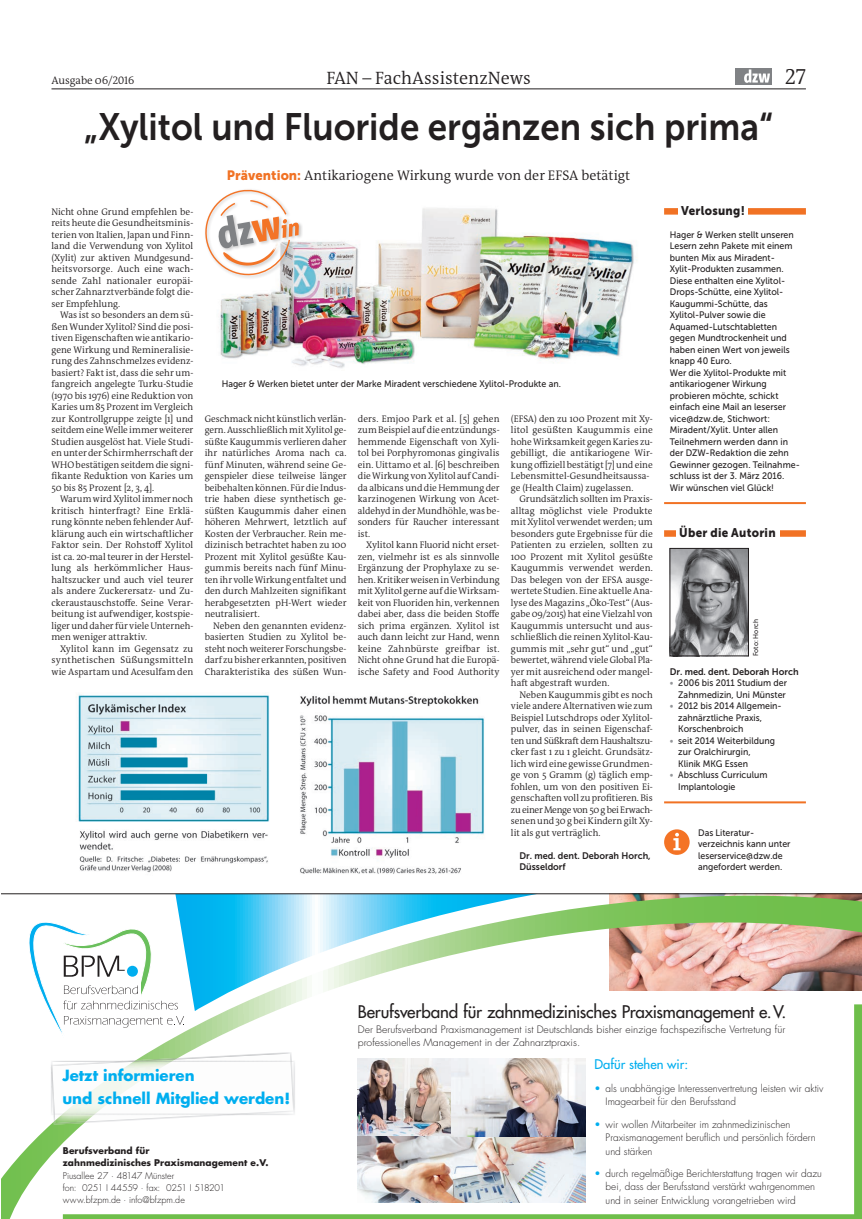
<style>
.page{position:relative;width:862px;height:1219px;background:#fff}
.page>*{position:absolute;margin:0;border:0;box-sizing:border-box;transform-origin:0 0}
.t1{font:38px "Museo Sans 700";color:#231f20;scale:.92 1}
.t2{font:300 22px "The Antiqua B W4";color:#231f20}
.t3{font:300 18px "The Antiqua B W4";color:#231f20}
.t4{font:17px "Futura";letter-spacing:-.01em;color:#231f20}
.t5{font:700 15px/23px "Futura";color:#00aeef}
.t6{font:300 14px "The Antiqua B W4";color:#231f20}
.t7{font:13px "Futura";color:#00aeef}
.t8{font:12.5px "Museo Sans 900";letter-spacing:.025em;color:#231f20;scale:.92 1}
.t9{font:300 11px "The Antiqua B W4";letter-spacing:-.005em;color:#231f20}
.t10{font:300 10px/13.5px "Futura";color:#231f20}
.t11{font:300 10px/13.5px "Futura";color:#231f20;scale:1.05 1}
.t12{font:300 9.6px/11.5px "The Antiqua B W4";color:#231f20;text-align:justify}
.t13{font:300 9.6px/11.5px "The Antiqua B W4";color:#231f20;text-align:justify;scale:.96 1}
.t14{font:9.5px/11.5px "Museo Sans 700";color:#231f20;scale:.96 1}
.t15{font:9.4px/11.5px "Museo Sans 500";color:#231f20;scale:.94 1}
.t16{font:300 9px/12px "Futura";letter-spacing:-.005em;color:#231f20}
.t17{font:700 9px/12px "Futura";letter-spacing:.005em;color:#231f20}
.t18{font:7px "Museo Sans 500";letter-spacing:.01em;color:#231f20;scale:.94 1}
.s1{font-family:"Museo Sans 900";font-weight:400;font-size:13.5px;color:#f17224}
.s2{color:#939598}
.s3{color:#00aeef}
</style>
<div class="page">
<hr style="left:51px;top:88px;width:755px;height:1px;background:#231f20">
<div style="left:735px;top:68px;width:36px;height:16px;background:#808285"></div>
<svg style="left:744px;top:69px;width:26px;height:14px"></svg>
<svg style="left:1px;top:893px;width:861px;height:325px"></svg>
<div style="left:664px;top:208px;width:142px;height:7px;background:#f17224"></div>
<hr style="left:664px;top:502px;width:142px;height:2px;background:#f17224">
<div style="left:678px;top:203px;width:69px;height:13px;background:#fff"></div>
<img style="left:220px;top:208px;width:414px;height:160px">
<img style="left:78px;top:694px;width:191px;height:179px">
<img style="left:300px;top:695px;width:184px;height:179px">
<div style="left:203px;top:188px;width:100px;height:92px;background:#231f20;opacity:.25"></div>
<svg style="left:203px;top:188px;width:96px;height:91px"></svg>
<img style="left:671px;top:550px;width:75px;height:104px">
<div style="left:669px;top:548px;width:79px;height:108px;border:1px solid #231f20"></div>
<div style="left:664px;top:530px;width:142px;height:7px;background:#f17224"></div>
<div style="left:676px;top:525px;width:104px;height:12px;background:#fff"></div>
<hr style="left:664px;top:801px;width:142px;height:2px;background:#f17224">
<div style="left:664px;top:829px;width:25px;height:25px;background:#f47325;border-radius:50%"></div>
<svg style="left:673px;top:832px;width:7px;height:18px"></svg>
<p class="t9" style="left:51px;top:73px;width:84px">Ausgabe 06/2016</p>
<h3 class="t3" style="left:326px;top:66px;width:206px">FAN – FachAssistenzNews</h3>
<h2 class="t2" style="left:785px;top:62px;width:22px">27</h2>
<h1 class="t1" style="left:84px;top:105px;width:750px">„Xylitol und Fluoride ergänzen sich prima“</h1>
<h3 class="t6" style="left:227px;top:166px;width:405px"><span class="s1">Prävention:</span> Antikariogene Wirkung wurde von der EFSA betätigt</h3>
<p class="t12" style="left:51px;top:206px;width:143px">Nicht ohne Grund empfehlen be&shy;reits heute die Gesundheitsminis&shy;terien von Italien, Japan und Finn&shy;land die Verwendung von Xylitol (Xylit) zur aktiven Mundgesund&shy;heitsvorsorge. Auch eine wach&shy;sende Zahl nationaler europäi&shy;scher Zahnarztverbände folgt die&shy;ser Empfehlung.</p>
<p class="t12" style="left:51px;top:309px;width:143px;text-indent:9px">Was ist so besonders an dem sü&shy;ßen Wunder Xylitol? Sind die posi&shy;tiven Eigenschaften wie antikario&shy;gene Wirkung und Remineralisie&shy;rung des Zahnschmelzes evidenz&shy;basiert? Fakt ist, dass die sehr um&shy;fangreich angelegte Turku-Studie (1970 bis 1976) eine Reduktion von Karies um 85 Prozent im Vergleich zur Kontrollgruppe zeigte [1] und seitdem eine Welle immer weiterer Studien ausgelöst hat. Viele Studi&shy;en unter der Schirmherrschaft der WHO bestätigen seitdem die signi&shy;fikante Reduktion von Karies um 50 bis 85 Prozent [2, 3, 4].</p>
<p class="t12" style="left:51px;top:493px;width:143px;text-indent:9px">Warum wird Xylitol immer noch kritisch hinterfragt? Eine Erklä&shy;rung könnte neben fehlender Auf&shy;klärung auch ein wirtschaftlicher Faktor sein. Der Rohstoff Xylitol ist ca. 20-mal teurer in der Herstel&shy;lung als herkömmlicher Haus&shy;haltszucker und auch viel teurer als andere Zuckerersatz- und Zu&shy;ckeraustauschstoffe. Seine Verar&shy;beitung ist aufwendiger, kostspie&shy;liger und daher für viele Unterneh&shy;men weniger attraktiv.</p>
<p class="t12" style="left:51px;top:643px;width:143px;text-indent:9px">Xylitol kann im Gegensatz zu synthetischen Süßungsmitteln wie Aspartam und Acesulfam den</p>
<h3 class="t8" style="left:681px;top:203px;width:71px">Verlosung!</h3>
<p class="t15" style="left:669px;top:229px;width:138px">Hager &amp; Werken stellt unseren<br>Lesern zehn Pakete mit einem bunten Mix aus Miradent-<br>Xylit-Produkten zusammen.<br>Diese enthalten eine Xylitol-<br>Drops-Schütte, eine Xylitol-<br>Kaugummi-Schütte, das<br>Xylitol-Pulver sowie die<br>Aquamed-Lutschtabletten gegen Mundtrockenheit und haben einen Wert von jeweils knapp 40 Euro.<br>Wer die Xylitol-Produkte mit antikariogener Wirkung probieren möchte, schickt einfach eine Mail an leserser vice@dzw.de, Stichwort:<br>Miradent/Xylit. Unter allen<br>Teilnehmern werden dann in der DZW-Redaktion die zehn<br>Gewinner gezogen. Teilnahme&shy;schluss ist der 3. März 2016.<br>Wir wünschen viel Glück!</p>
<p class="t15" style="left:222px;top:378px;width:362px">Hager &amp; Werken bietet unter der Marke Miradent verschiedene Xylitol-Produkte an.</p>
<p class="t12" style="left:511px;top:413px;width:143px;text-align:left">(EFSA) den zu 100 Prozent mit Xy&shy;litol gesüßten Kaugummis eine hohe Wirksamkeit gegen Karies zu&shy;gebilligt, die antikariogene Wir&shy;kung offiziell bestätigt [7] und eine Lebensmittel-Gesundheitsaussa&shy;ge (Health Claim) zugelassen.</p>
<p class="t12" style="left:511px;top:493px;width:143px;text-indent:9px">Grundsätzlich sollten im Praxis&shy;alltag möglichst viele Produkte mit Xylitol verwendet werden; um besonders gute Ergebnisse für die Patienten zu erzielen, sollten zu 100 Prozent mit Xylitol gesüßte Kaugummis verwendet werden.<br>Das belegen von der EFSA ausge&shy;wertete Studien. Eine aktuelle Ana&shy;lyse des Magazins „Öko-Test“ (Aus&shy;gabe 09/2015) hat eine Vielzahl von Kaugummis untersucht und aus&shy;schließlich die reinen Xylitol-Kau&shy;gummis mit „sehr gut“ und „gut“ bewertet, während viele Global Pla&shy;yer mit ausreichend oder mangel&shy;haft abgestraft wurden.</p>
<p class="t12" style="left:511px;top:689px;width:143px;text-indent:9px">Neben Kaugummis gibt es noch viele andere Alternativen wie zum Beispiel Lutschdrops oder Xylitol&shy;pulver, das in seinen Eigenschaf&shy;ten und Süßkraft dem Haushaltszu&shy;cker fast 1 zu 1 gleicht. Grundsätz&shy;lich wird eine gewisse Grundmen&shy;ge von 5 Gramm (g) täglich emp&shy;fohlen, um von den positiven Ei&shy;genschaften voll zu profitieren. Bis zu einer Menge von 50 g bei Erwach&shy;senen und 30 g bei Kindern gilt Xy&shy;lit als gut verträglich.</p>
<p class="t14" style="left:519px;top:849px;width:138px">Dr. med. dent. Deborah Horch,<br>Düsseldorf</p>
<p class="t12" style="left:358px;top:413px;width:143px">ders. Emjoo Park et al. [5] gehen zum Beispiel auf die entzündungs&shy;hemmende Eigenschaft von Xyli&shy;tol bei Porphyromonas gingivalis ein. Uittamo et al. [6] beschreiben die Wirkung von Xylitol auf Candi&shy;da albicans und die Hemmung der karzinogenen Wirkung von Acet&shy;aldehyd in der Mundhöhle, was be&shy;sonders für Raucher interessant ist.</p>
<p class="t12" style="left:358px;top:539px;width:143px;text-indent:9px">Xylitol kann Fluorid nicht erset&shy;zen, vielmehr ist es als sinnvolle Ergänzung der Prophylaxe zu se&shy;hen. Kritiker weisen in Verbindung mit Xylitol gerne auf die Wirksam&shy;keit von Fluoriden hin, verkennen dabei aber, dass die beiden Stoffe sich prima ergänzen. Xylitol ist auch dann leicht zur Hand, wenn keine Zahnbürste greifbar ist.<br>Nicht ohne Grund hat die Europä&shy;ische Safety and Food Authority</p>
<p class="t13" style="left:205px;top:413px;width:149px">Geschmack nicht künstlich verlän&shy;gern. Ausschließlich mit Xylitol ge&shy;süßte Kaugummis verlieren daher ihr natürliches Aroma nach ca. fünf Minuten, während seine Ge&shy;genspieler diese teilweise länger beibehalten können. Für die Indus&shy;trie haben diese synthetisch ge&shy;süßten Kaugummis daher einen höheren Mehrwert, letztlich auf Kosten der Verbraucher. Rein me&shy;dizinisch betrachtet haben zu 100<br>Prozent mit Xylitol gesüßte Kau&shy;gummis bereits nach fünf Minu&shy;ten ihr volle Wirkung entfaltet und den durch Mahlzeiten signifikant herabgesetzten pH-Wert wieder neutralisiert.</p>
<p class="t12" style="left:205px;top:620px;width:143px;text-indent:9px">Neben den genannten evidenz&shy;basierten Studien zu Xylitol be&shy;steht noch weiterer Forschungsbe&shy;darf zu bisher erkannten, positiven Charakteristika des süßen Wun-</p>
<h3 class="t8" style="left:679px;top:525px;width:106px">Über die Autorin</h3>
<p class="t18" style="left:751px;top:656px;width:41px;rotate:-90deg">Foto: Horch</p>
<p class="t14" style="left:669px;top:665px;width:136px">Dr. med. dent. Deborah Horch</p>
<p class="t15" style="left:669px;top:677px;width:126px;text-align:right"><span class="s2">•</span> 2006 bis 2011 Studium der<br>Zahnmedizin, Uni Münster</p>
<p class="t15" style="left:678px;top:700px;width:111px;text-indent:-9px"><span class="s2">•</span> 2012 bis 2014 Allgemein&shy;zahnärztliche Praxis,<br>Korschenbroich</p>
<p class="t15" style="left:678px;top:735px;width:104px;text-indent:-9px"><span class="s2">•</span> seit 2014 Weiterbildung zur Oralchirurgin,<br>Klinik MKG Essen</p>
<p class="t15" style="left:678px;top:769px;width:96px;text-indent:-9px"><span class="s2">•</span> Abschluss Curriculum<br>Implantologie</p>
<p class="t15" style="left:698px;top:827px;width:100px">Das Literatur&shy;verzeichnis kann unter leserservice@dzw.de angefordert werden.</p>
<h3 class="t5" style="left:62px;top:1063px;width:229px">Jetzt informieren<br>und schnell Mitglied werden!</h3>
<p class="t17" style="left:63px;top:1144px;width:207px">Berufsverband für<br>zahnmedizinisches Praxismanagement e.V.</p>
<p class="t16" style="left:63px;top:1169px;width:163px">Piusallee 27 · 48147 Münster<br>fon: 0251 I 44559 · fax: 0251 I 518201 www.bfzpm.de · info@bfzpm.de</p>
<h3 class="t4" style="left:358px;top:1000px;width:430px">Berufsverband für zahnmedizinisches Praxismanagement e. V.</h3>
<p class="t11" style="left:358px;top:1022px;width:408px">Der Berufsverband Praxismanagement ist Deutschlands bisher einzige fachspezifische Vertretung für professionelles Management in der Zahnarztpraxis.</p>
<h3 class="t7" style="left:594px;top:1055px;width:95px">Dafür stehen wir:</h3>
<p class="t10" style="left:605px;top:1081px;width:219px;text-indent:-11px"><span class="s3">•</span> als unabhängige Interessenvertretung leisten wir aktiv<br>Imagearbeit für den Berufsstand</p>
<p class="t10" style="left:605px;top:1117px;width:212px;text-indent:-11px"><span class="s3">•</span> wir wollen Mitarbeiter im zahnmedizinischen<br>Praxismanagement beruflich und persönlich fördern und stärken</p>
<p class="t10" style="left:605px;top:1166px;width:218px;text-indent:-11px"><span class="s3">•</span> durch regelmäßige Berichterstattung tragen wir dazu bei, dass der Berufsstand verstärkt wahrgenommen und in seiner Entwicklung vorangetrieben wird</p>
</div>
